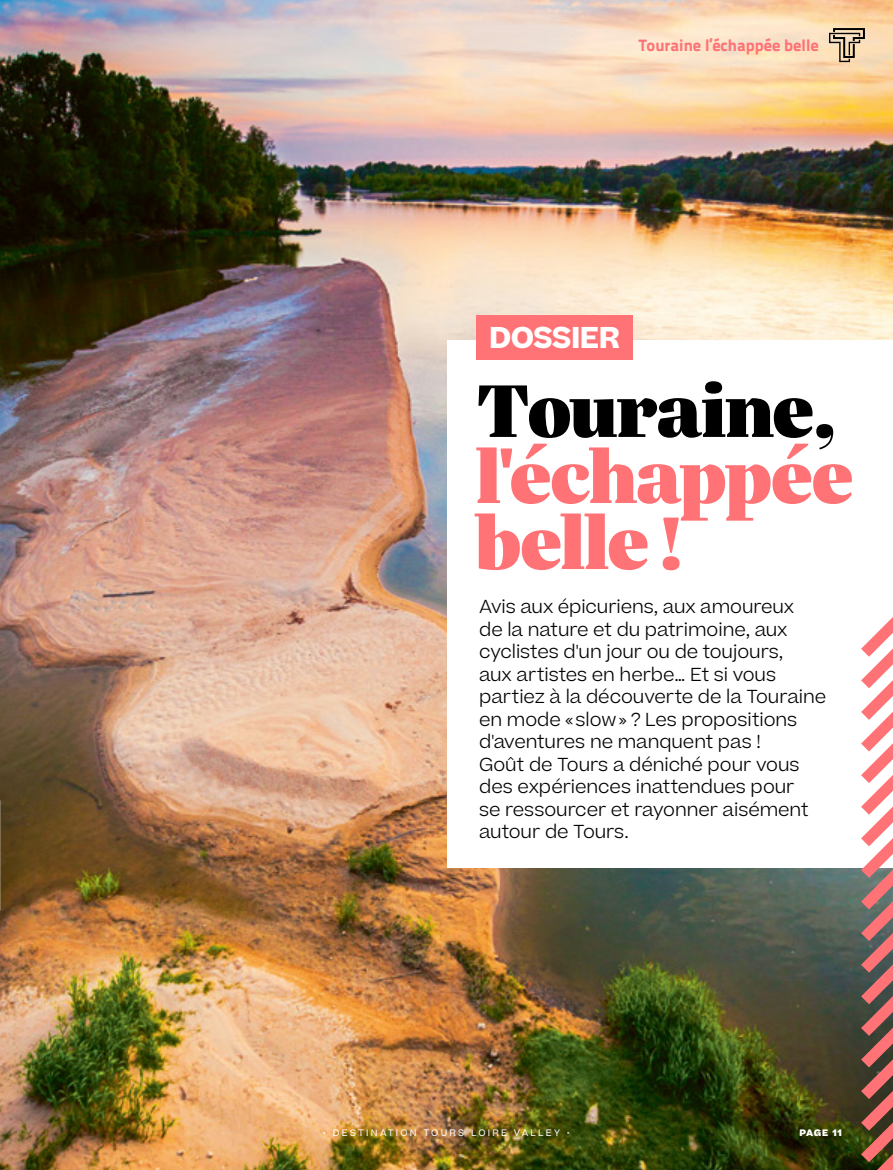
<style>
.page{position:relative;width:893px;height:1170px;background:#fff}
.page>*{position:absolute;margin:0;border:0;box-sizing:border-box;transform-origin:0 0}
.t1{font:900 81px/66px "Silva Display";letter-spacing:-.015em;color:#ff7376}
.t2{font:900 81px "Silva Display";letter-spacing:-.01em;color:#000}
.t3{font:700 28.8px "Beatrice";letter-spacing:-.02em;color:#fff}
.t4{font:300 18px/22.5px "Beatrice";letter-spacing:-.005em;color:#000}
.t5{font:16.5px "Titillium Text 22 L 999 wt";color:#ff7376}
.t6{font:9px "Beatrice";letter-spacing:.25em;color:#fff}
.t7{font:800 9px "Beatrice";letter-spacing:.08em;color:#fff}
</style>
<div class="page">
<img style="left:0;top:0;width:893px;height:1169px">
<svg style="left:829px;top:28px;width:36px;height:34px"></svg>
<div style="left:448px;top:340px;width:445px;height:527px;background:#fff"></div>
<div style="left:476px;top:315px;width:157px;height:45px;background:#ff7376"></div>
<svg style="left:849px;top:617px;width:44px;height:552px"></svg>
<p class="t5" style="left:639px;top:32px;width:182px">Touraine l’échappée belle</p>
<h2 class="t3" style="left:489px;top:318px;width:132px">DOSSIER</h2>
<h1 class="t2" style="left:476px;top:358px;width:363px">Touraine,</h1>
<h1 class="t1" style="left:476px;top:442px;width:379px">l'échappée belle!</h1>
<p class="t4" style="left:479px;top:595px;width:349px">Avis aux épicuriens, aux amoureux<br>de la nature et du patrimoine, aux cyclistes d'un jour ou de toujours,<br>aux artistes en herbe… Et si vous partiez à la découverte de la Touraine en mode «slow» ? Les propositions d'aventures ne manquent pas !<br>Goût de Tours a déniché pour vous des expériences inattendues pour<br>se ressourcer et rayonner aisément autour de Tours.</p>
<p class="t6" style="left:323px;top:1126px;width:248px">• DESTINATION TOURS LOIRE VALLEY •</p>
<p class="t7" style="left:799px;top:1126px;width:44px">PAGE 11</p>
</div>
